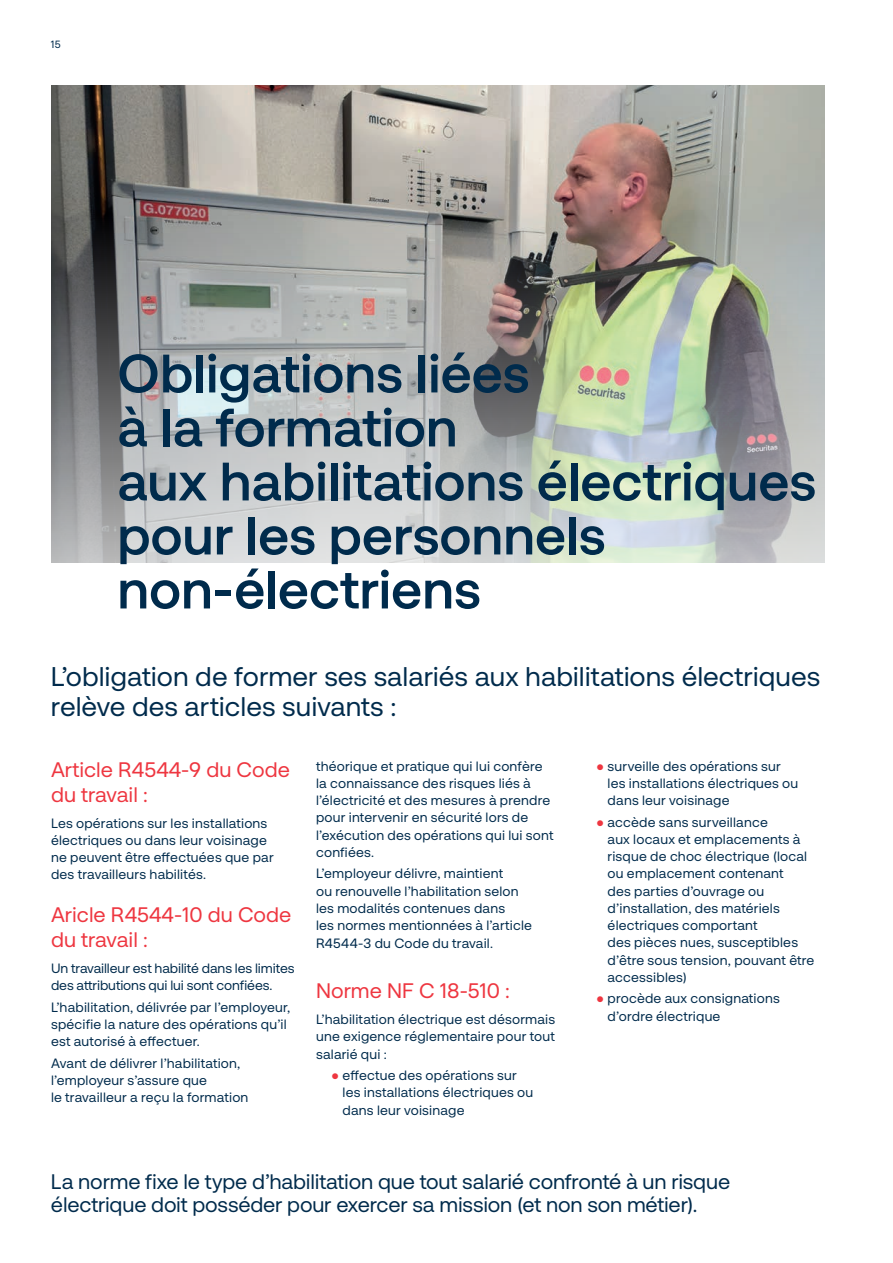
<style>
.page{position:relative;width:893px;height:1263px;background:#fff}
.page>*{position:absolute;margin:0;border:0;box-sizing:border-box;transform-origin:0 0}
.t1{font:700 54px/54px "Securitas Pro";letter-spacing:-.005em;color:#002b4c}
.t2{font:27px/30px "Securitas Pro";color:#002b4c}
.t3{font:21px/22.5px "Securitas Pro";letter-spacing:-.01em;color:#002b4c}
.t4{font:21px/25.2px "Securitas Pro";color:#ee3640}
.t5{font:13.5px/17.2px "Securitas Pro";letter-spacing:.015em;color:#002b4c}
.t6{font:13.5px/17.2px "Securitas Pro";letter-spacing:-.005em;color:#002b4c}
.t7{font:10.5px "Securitas Pro";color:#002b4c}
.s1{font-family:"Arial";font-weight:700;color:#ee3640}
</style>
<div class="page">
<img style="left:51px;top:85px;width:774px;height:132px">
<img style="left:51px;top:217px;width:774px;height:346px">
<p class="t7" style="left:51px;top:37px;width:11px">15</p>
<h1 class="t1" style="left:117px;top:346px;width:700px">Obligations liées<br>à la formation<br>aux habilitations électriques pour les personnels non-électriens</h1>
<h2 class="t2" style="left:51px;top:661px;width:771px">L’obligation de former ses salariés aux habilitations électriques relève des articles suivants :</h2>
<h3 class="t4" style="left:51px;top:756px;width:240px">Article R4544-9 du Code du travail :</h3>
<p class="t5" style="left:51px;top:814px;width:224px">Les opérations sur les installations électriques ou dans leur voisinage ne peuvent être effectuées que par des travailleurs habilités.</p>
<h3 class="t4" style="left:51px;top:901px;width:242px">Aricle R4544-10 du Code du travail :</h3>
<p class="t6" style="left:51px;top:959px;width:245px">Un travailleur est habilité dans les limites des attributions qui lui sont confiées.</p>
<p class="t5" style="left:51px;top:998px;width:241px">L’habilitation, délivrée par l’employeur, spécifie la nature des opérations qu’il est autorisé à effectuer.</p>
<p class="t5" style="left:51px;top:1054px;width:199px">Avant de délivrer l’habilitation, l’employeur s’assure que<br>le travailleur a reçu la formation</p>
<p class="t5" style="left:316px;top:757px;width:239px">théorique et pratique qui lui confère la connaissance des risques liés à l’électricité et des mesures à prendre pour intervenir en sécurité lors de l’exécution des opérations qui lui sont confiées.</p>
<p class="t5" style="left:316px;top:865px;width:217px">L’employeur délivre, maintient<br>ou renouvelle l’habilitation selon les modalités contenues dans<br>les normes mentionnées à l’article<br>R4544-3 du Code du travail.</p>
<h3 class="t4" style="left:316px;top:978px;width:195px">Norme NF C 18-510 :</h3>
<p class="t5" style="left:316px;top:1010px;width:241px;text-align:justify">L’habilitation électrique est désormais une exigence réglementaire pour tout salarié qui :</p>
<p class="t5" style="left:343px;top:1066px;width:192px;text-indent:-11px"><span class="s1">●</span> effectue des opérations sur les installations électriques ou dans leur voisinage</p>
<p class="t5" style="left:608px;top:757px;width:192px;text-indent:-11px"><span class="s1">●</span> surveille des opérations sur les installations électriques ou dans leur voisinage</p>
<p class="t5" style="left:608px;top:813px;width:208px;text-indent:-11px"><span class="s1">●</span> accède sans surveillance<br>aux locaux et emplacements à risque de choc électrique (local ou emplacement contenant<br>des parties d’ouvrage ou d’installation, des matériels électriques comportant<br>des pièces nues, susceptibles d’être sous tension, pouvant être accessibles)</p>
<p class="t5" style="left:608px;top:990px;width:174px;text-indent:-11px"><span class="s1">●</span> procède aux consignations d’ordre électrique</p>
<h3 class="t3" style="left:51px;top:1170px;width:681px">La norme fixe le type d’habilitation que tout salarié confronté à un risque électrique doit posséder pour exercer sa mission (et non son métier).</h3>
</div>
